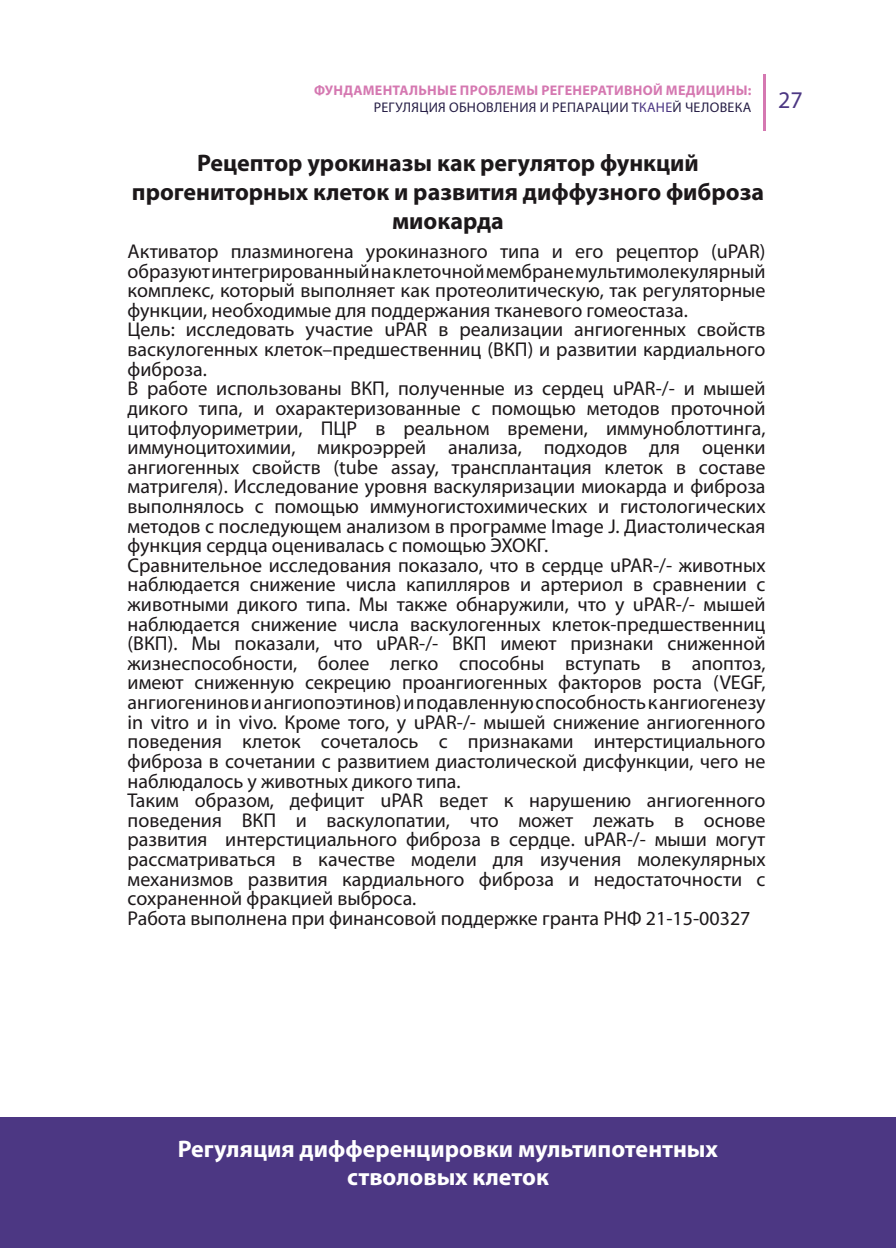
<style>
.page{position:relative;width:896px;height:1248px;background:#fff}
.page>*{position:absolute;margin:0;border:0;box-sizing:border-box;transform-origin:0 0}
.t1{font:700 24px/28.8px "Myriad Pro";color:#1c181a;text-align:center}
.t2{font:700 24px/28.8px "Myriad Pro";color:#fff;text-align:center}
.t3{font:20px/19.6px "Myriad Pro";color:#1c181a}
.t4{font:700 14px/16.8px "Myriad Pro";letter-spacing:.02em;color:#d578b1}
.s1{font-weight:400;color:#271f46}
.s2{font-weight:400;color:#4c3783}
</style>
<div class="page">
<hr style="left:763px;top:74px;width:2px;height:56px;background:#d578b1">
<div style="left:0;top:1117px;width:896px;height:130px;background:#4c3783"></div>
<p class="t4" style="left:374px;top:81px;width:431px;text-indent:-60px">ФУНДАМЕНТАЛЬНЫЕ ПРОБЛЕМЫ РЕГЕНЕРАТИВНОЙ МЕДИЦИНЫ:<br><span class="s1">РЕГУЛЯЦИЯ ОБНОВЛЕНИЯ И РЕПАРАЦИИ Т</span><span class="s2">КАНЕ</span><span class="s1">Й ЧЕЛОВЕКА</span> <sup>27</sup></p>
<p class="t1" style="left:132px;top:148px;width:634px">Рецептор урокиназы как регулятор функций прогениторных клеток и развития диффузного фиброза миокарда</p>
<p class="t3" style="left:128px;top:241px;width:639px">Активатор плазминогена урокиназного типа и его рецептор (uPAR) образуют интегрированный на клеточной мембране мультимолекулярный комплекс, который выполняет как протеолитическую, так регуляторные функции, необходимые для поддержания тканевого гомеостаза.<br>Цель: исследовать участие uPAR в реализации ангиогенных свойств васкулогенных клеток–предшественниц (ВКП) и развитии кардиального фиброза.<br>В работе использованы ВКП, полученные из сердец uPAR-/- и мышей дикого типа, и охарактеризованные с помощью методов проточной цитофлуориметрии, ПЦР в реальном времени, иммуноблоттинга, иммуноцитохимии, микроэррей анализа, подходов для оценки ангиогенных свойств (tube assay, трансплантация клеток в составе матригеля). Исследование уровня васкуляризации миокарда и фиброза выполнялось с помощью иммуногистохимических и гистологических методов с последующем анализом в программе Image J. Диастолическая функция сердца оценивалась с помощью ЭХОКГ.<br>Сравнительное исследования показало, что в сердце uPAR-/- животных наблюдается снижение числа капилляров и артериол в сравнении с животными дикого типа. Мы также обнаружили, что у uPAR-/- мышей наблюдается снижение числа васкулогенных клеток-предшественниц (ВКП). Мы показали, что uPAR-/- ВКП имеют признаки сниженной жизнеспособности, более легко способны вступать в апоптоз, имеют сниженную секрецию проангиогенных факторов роста (VEGF, ангиогенинов и ангиопоэтинов) и подавленную способность к ангиогенезу in vitro и in vivo. Кроме того, у uPAR-/- мышей снижение ангиогенного поведения клеток сочеталось с признаками интерстициального фиброза в сочетании с развитием диастолической дисфункции, чего не наблюдалось у животных дикого типа.<br>Таким образом, дефицит uPAR ведет к нарушению ангиогенного поведения ВКП и васкулопатии, что может лежать в основе развития интерстициального фиброза в сердце. uPAR-/- мыши могут рассматриваться в качестве модели для изучения молекулярных механизмов развития кардиального фиброза и недостаточности с сохраненной фракцией выброса.<br>Работа выполнена при финансовой поддержке гранта РНФ 21-15-00327</p>
<p class="t2" style="left:178px;top:1133px;width:541px">Регуляция дифференцировки мультипотентных стволовых клеток</p>
</div>
